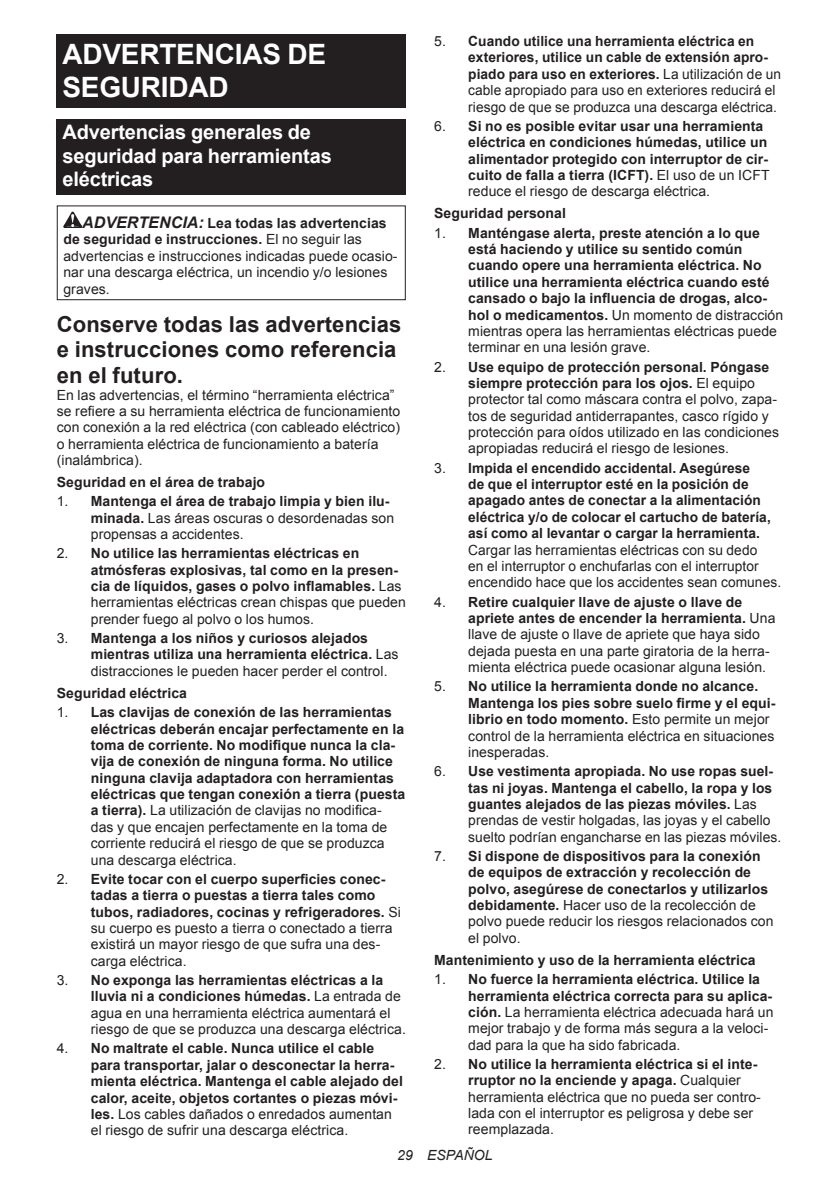
<style>
.page{position:relative;width:840px;height:1191px;background:#fff}
.page>*{position:absolute;margin:0;border:0;box-sizing:border-box;transform-origin:0 0}
.t1{font:700 28px/32.8px "Arial";letter-spacing:-.01em;color:#fff}
.t2{font:700 22px/25.8px "Arial";letter-spacing:.005em;color:#231f20}
.t3{font:700 20px/23.4px "Arial";letter-spacing:-.01em;color:#fff}
.t4{font:700 14px/16.4px "Arial";letter-spacing:.005em;color:#231f20}
.t5{font:14px/16.4px "Arial";letter-spacing:.005em;color:#231f20}
.t6{font:italic 14px "Arial";letter-spacing:.005em;color:#231f20}
.s1{font-weight:700;font-style:italic;font-size:16px}
.s2{font-weight:700}
.s3{font-weight:400}
</style>
<div class="page">
<div style="left:57px;top:34px;width:348px;height:74px;background:#231f20"></div>
<div style="left:57px;top:119px;width:348px;height:75px;background:#231f20"></div>
<svg style="left:63px;top:212px;width:19px;height:16px"></svg>
<div style="left:57px;top:205px;width:348px;height:95px;border:1px solid #231f20"></div>
<h1 class="t1" style="left:62px;top:38px;width:265px">ADVERTENCIAS DE<br>SEGURIDAD</h1>
<h3 class="t3" style="left:62px;top:121px;width:271px">Advertencias generales de seguridad para herramientas eléctricas</h3>
<p class="t5" style="left:63px;top:215px;width:335px;text-indent:19px"><span class="s1">ADVERTENCIA:</span> <span class="s2">Lea todas las advertencias de seguridad e instrucciones.</span> El no seguir las advertencias e instrucciones indicadas puede ocasio&shy;nar una descarga eléctrica, un incendio y/o lesiones graves.</p>
<h2 class="t2" style="left:57px;top:312px;width:346px">Conserve todas las advertencias e instrucciones como referencia en el futuro.</h2>
<p class="t5" style="left:57px;top:386px;width:345px">En las advertencias, el término “herramienta eléctrica” se refiere a su herramienta eléctrica de funcionamiento con conexión a la red eléctrica (con cableado eléctrico) o herramienta eléctrica de funcionamiento a batería (inalámbrica).</p>
<p class="t4" style="left:57px;top:474px;width:210px">Seguridad en el área de trabajo</p>
<p class="t5" style="left:91px;top:493px;width:305px;text-indent:-34px">1. <span class="s2">Mantenga el área de trabajo limpia y bien ilu&shy;minada.</span> Las áreas oscuras o desordenadas son propensas a accidentes.</p>
<p class="t4" style="left:91px;top:545px;width:316px;text-indent:-34px"><span class="s3">2.</span> No utilice las herramientas eléctricas en atmósferas explosivas, tal como en la presen&shy;cia de líquidos, gases o polvo inflamables. <span class="s3">Las herramientas eléctricas crean chispas que pueden prender fuego al polvo o los humos.</span></p>
<p class="t4" style="left:91px;top:630px;width:309px;text-indent:-34px"><span class="s3">3.</span> Mantenga a los niños y curiosos alejados mientras utiliza una herramienta eléctrica. <span class="s3">Las distracciones le pueden hacer perder el control.</span></p>
<p class="t4" style="left:57px;top:685px;width:132px">Seguridad eléctrica</p>
<p class="t4" style="left:91px;top:704px;width:316px;text-indent:-34px"><span class="s3">1.</span> Las clavijas de conexión de las herramientas eléctricas deberán encajar perfectamente en la toma de corriente. No modifique nunca la cla&shy;vija de conexión de ninguna forma. No utilice ninguna clavija adaptadora con herramientas eléctricas que tengan conexión a tierra (puesta a tierra). <span class="s3">La utilización de clavijas no modifica&shy;das y que encajen perfectamente en la toma de corriente reducirá el riesgo de que se produzca una descarga eléctrica.</span></p>
<p class="t4" style="left:91px;top:871px;width:311px;text-indent:-34px"><span class="s3">2.</span> Evite tocar con el cuerpo superficies conec&shy;tadas a tierra o puestas a tierra tales como tubos, radiadores, cocinas y refrigeradores. <span class="s3">Si su cuerpo es puesto a tierra o conectado a tierra existirá un mayor riesgo de que sufra una des&shy;carga eléctrica.</span></p>
<p class="t5" style="left:91px;top:972px;width:316px;text-indent:-34px">3. <span class="s2">No exponga las herramientas eléctricas a la lluvia ni a condiciones húmedas.</span> La entrada de agua en una herramienta eléctrica aumentará el riesgo de que se produzca una descarga eléctrica.</p>
<p class="t4" style="left:91px;top:1040px;width:313px;text-indent:-34px"><span class="s3">4.</span> No maltrate el cable. Nunca utilice el cable para transportar, jalar o desconectar la herra&shy;mienta eléctrica. Mantenga el cable alejado del calor, aceite, objetos cortantes o piezas móvi&shy;les. <span class="s3">Los cables dañados o enredados aumentan el riesgo de sufrir una descarga eléctrica.</span></p>
<p class="t5" style="left:468px;top:33px;width:314px;text-indent:-34px">5. <span class="s2">Cuando utilice una herramienta eléctrica en exteriores, utilice un cable de extensión apro&shy;piado para uso en exteriores.</span> La utilización de un cable apropiado para uso en exteriores reducirá el riesgo de que se produzca una descarga eléctrica.</p>
<p class="t4" style="left:468px;top:118px;width:302px;text-indent:-34px"><span class="s3">6.</span> Si no es posible evitar usar una herramienta eléctrica en condiciones húmedas, utilice un alimentador protegido con interruptor de cir&shy;cuito de falla a tierra (ICFT). <span class="s3">El uso de un ICFT reduce el riesgo de descarga eléctrica.</span></p>
<p class="t4" style="left:434px;top:206px;width:133px">Seguridad personal</p>
<p class="t4" style="left:468px;top:225px;width:316px;text-indent:-34px"><span class="s3">1.</span> Manténgase alerta, preste atención a lo que está haciendo y utilice su sentido común cuando opere una herramienta eléctrica. No utilice una herramienta eléctrica cuando esté cansado o bajo la influencia de drogas, alco&shy;hol o medicamentos. <span class="s3">Un momento de distracción mientras opera las herramientas eléctricas puede terminar en una lesión grave.</span></p>
<p class="t5" style="left:468px;top:358px;width:312px;text-indent:-34px">2. <span class="s2">Use equipo de protección personal. Póngase siempre protección para los ojos.</span> El equipo protector tal como máscara contra el polvo, zapa&shy;tos de seguridad antiderrapantes, casco rígido y protección para oídos utilizado en las condiciones apropiadas reducirá el riesgo de lesiones.</p>
<p class="t4" style="left:468px;top:460px;width:304px;text-indent:-34px"><span class="s3">3.</span> Impida el encendido accidental. Asegúrese<br>de que el interruptor esté en la posición de apagado antes de conectar a la alimentación eléctrica y/o de colocar el cartucho de batería, así como al levantar o cargar la herramienta.</p>
<p class="t5" style="left:468px;top:541px;width:314px">Cargar las herramientas eléctricas con su dedo<br>en el interruptor o enchufarlas con el interruptor encendido hace que los accidentes sean comunes.</p>
<p class="t5" style="left:468px;top:593px;width:308px;text-indent:-34px">4. <span class="s2">Retire cualquier llave de ajuste o llave de apriete antes de encender la herramienta.</span> Una llave de ajuste o llave de apriete que haya sido dejada puesta en una parte giratoria de la herra&shy;mienta eléctrica puede ocasionar alguna lesión.</p>
<p class="t4" style="left:468px;top:678px;width:308px;text-indent:-34px"><span class="s3">5.</span> No utilice la herramienta donde no alcance.<br>Mantenga los pies sobre suelo firme y el equi&shy;librio en todo momento. <span class="s3">Esto permite un mejor control de la herramienta eléctrica en situaciones inesperadas.</span></p>
<p class="t4" style="left:468px;top:763px;width:314px;text-indent:-34px"><span class="s3">6.</span> Use vestimenta apropiada. No use ropas suel&shy;tas ni joyas. Mantenga el cabello, la ropa y los guantes alejados de las piezas móviles. <span class="s3">Las prendas de vestir holgadas, las joyas y el cabello suelto podrían engancharse en las piezas móviles.</span></p>
<p class="t4" style="left:468px;top:848px;width:307px;text-indent:-34px"><span class="s3">7.</span> Si dispone de dispositivos para la conexión de equipos de extracción y recolección de polvo, asegúrese de conectarlos y utilizarlos debidamente. <span class="s3">Hacer uso de la recolección de polvo puede reducir los riesgos relacionados con el polvo.</span></p>
<p class="t4" style="left:434px;top:952px;width:323px">Mantenimiento y uso de la herramienta eléctrica</p>
<p class="t5" style="left:468px;top:971px;width:306px;text-indent:-34px">1. <span class="s2">No fuerce la herramienta eléctrica. Utilice la herramienta eléctrica correcta para su aplica&shy;ción.</span> La herramienta eléctrica adecuada hará un mejor trabajo y de forma más segura a la veloci&shy;dad para la que ha sido fabricada.</p>
<p class="t5" style="left:468px;top:1056px;width:294px;text-indent:-34px">2. <span class="s2">No utilice la herramienta eléctrica si el inte&shy;rruptor no la enciende y apaga.</span> Cualquier herramienta eléctrica que no pueda ser contro&shy;lada con el interruptor es peligrosa y debe ser reemplazada.</p>
<p class="t6" style="left:397px;top:1146px;width:97px">29 ESPAÑOL</p>
</div>
